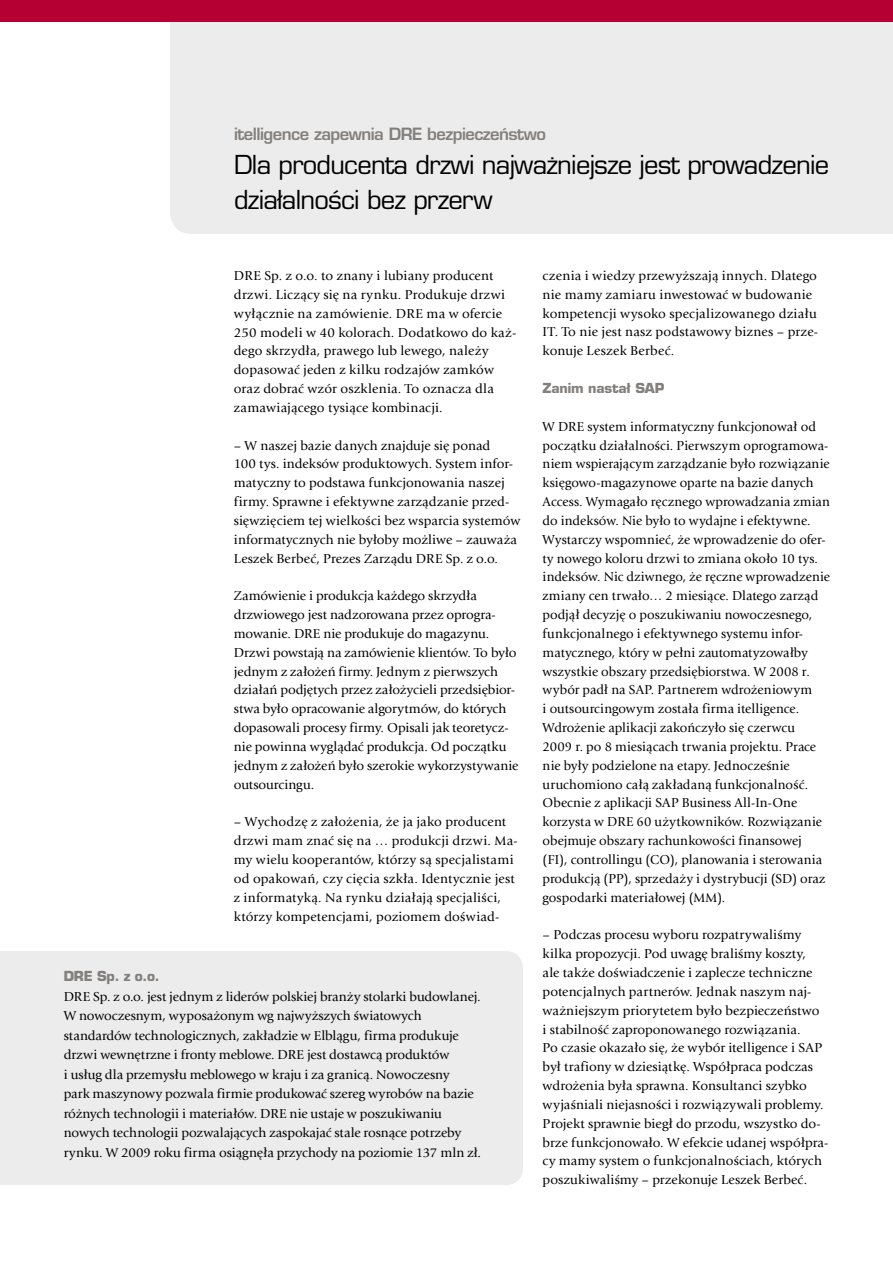
<style>
.page{position:relative;width:893px;height:1263px;background:#fff}
.page>*{position:absolute;margin:0;border:0;box-sizing:border-box;transform-origin:0 0}
.t1{font:500 25.5px/34.5px "Eurostile LTCE";letter-spacing:-.03em;color:#000}
.t2{font:600 16.5px "Eurostile LTCE";letter-spacing:-.03em;color:#837f7c}
.t3{font:13.5px/18.9px "Giovanni LTCE";letter-spacing:.005em;color:#000}
.t4{font:700 13.5px "Eurostile LTCE";letter-spacing:-.01em;color:#837f7c}
</style>
<div class="page">
<div style="left:170px;top:21px;width:723px;height:213px;background:#ececed"></div>
<div style="left:0;top:0;width:893px;height:21px;background:#b50034"></div>
<div style="left:0;top:951px;width:523px;height:234px;background:#ececed"></div>
<p class="t2" style="left:234px;top:123px;width:313px">itelligence zapewnia DRE bezpieczeństwo</p>
<h1 class="t1" style="left:234px;top:148px;width:597px">Dla producenta drzwi najważniejsze jest prowadzenie działalności bez przerw</h1>
<p class="t3" style="left:234px;top:266px;width:284px">DRE Sp. z o.o. to znany i lubiany producent drzwi. Liczący się na rynku. Produkuje drzwi wyłącznie na zamówienie. DRE ma w ofercie 250 modeli w 40 kolorach. Dodatkowo do każ&shy;dego skrzydła, prawego lub lewego, należy dopasować jeden z kilku rodzajów zamków oraz dobrać wzór oszklenia. To oznacza dla zamawiającego tysiące kombinacji.</p>
<p class="t3" style="left:234px;top:436px;width:288px">– W naszej bazie danych znajduje się ponad<br>100 tys. indeksów produktowych. System infor&shy;matyczny to podstawa funkcjonowania naszej firmy. Sprawne i efektywne zarządzanie przed&shy;sięwzięciem tej wielkości bez wsparcia systemów informatycznych nie byłoby możliwe – zauważa Leszek Berbeć, Prezes Zarządu DRE Sp. z o.o.</p>
<p class="t3" style="left:234px;top:586px;width:286px">Zamówienie i produkcja każdego skrzydła drzwiowego jest nadzorowana przez oprogra&shy;mowanie. DRE nie produkuje do magazynu.<br>Drzwi powstają na zamówienie klientów. To było jednym z założeń firmy. Jednym z pierwszych działań podjętych przez założycieli przedsiębior&shy;stwa było opracowanie algorytmów, do których dopasowali procesy firmy. Opisali jak teoretycz&shy;nie powinna wyglądać produkcja. Od początku jednym z założeń było szerokie wykorzystywanie outsourcingu.</p>
<p class="t3" style="left:234px;top:812px;width:285px">– Wychodzę z założenia, że ja jako producent drzwi mam znać się na … produkcji drzwi. Ma&shy;my wielu kooperantów, którzy są specjalistami od opakowań, czy cięcia szkła. Identycznie jest z informatyką. Na rynku działają specjaliści, którzy kompetencjami, poziomem doświad-</p>
<p class="t4" style="left:64px;top:968px;width:97px">DRE Sp. z o.o.</p>
<p class="t3" style="left:64px;top:987px;width:419px;line-height:19.5px">DRE Sp. z o.o. jest jednym z liderów polskiej branży stolarki budowlanej.<br>W nowoczesnym, wyposażonym wg najwyższych światowych standardów technologicznych, zakładzie w Elblągu, firma produkuje drzwi wewnętrzne i fronty meblowe. DRE jest dostawcą produktów<br>i usług dla przemysłu meblowego w kraju i za granicą. Nowoczesny<br>park maszynowy pozwala firmie produkować szereg wyrobów na bazie różnych technologii i materiałów. DRE nie ustaje w poszukiwaniu nowych technologii pozwalających zaspokajać stale rosnące potrzeby rynku. W 2009 roku firma osiągnęła przychody na poziomie 137 mln zł.</p>
<p class="t3" style="left:543px;top:266px;width:277px">czenia i wiedzy przewyższają innych. Dlatego nie mamy zamiaru inwestować w budowanie kompetencji wysoko specjalizowanego działu IT. To nie jest nasz podstawowy biznes – prze&shy;konuje Leszek Berbeć.</p>
<p class="t4" style="left:543px;top:380px;width:123px">Zanim nastał SAP</p>
<p class="t3" style="left:543px;top:417px;width:289px">W DRE system informatyczny funkcjonował od początku działalności. Pierwszym oprogramowa&shy;niem wspierającym zarządzanie było rozwiązanie księgowo-magazynowe oparte na bazie danych Access. Wymagało ręcznego wprowadzania zmian do indeksów. Nie było to wydajne i efektywne.<br>Wystarczy wspomnieć, że wprowadzenie do ofer&shy;ty nowego koloru drzwi to zmiana około 10 tys. indeksów. Nic dziwnego, że ręczne wprowadzenie zmiany cen trwało… 2 miesiące. Dlatego zarząd podjął decyzję o poszukiwaniu nowoczesnego, funkcjonalnego i efektywnego systemu infor&shy;matycznego, który w pełni zautomatyzowałby wszystkie obszary przedsiębiorstwa. W 2008 r. wybór padł na SAP. Partnerem wdrożeniowym<br>i outsourcingowym została firma itelligence.<br>Wdrożenie aplikacji zakończyło się czerwcu<br>2009 r. po 8 miesiącach trwania projektu. Prace nie były podzielone na etapy. Jednocześnie uruchomiono całą zakładaną funkcjonalność.<br>Obecnie z aplikacji SAP Business All-In-One korzysta w DRE 60 użytkowników. Rozwiązanie obejmuje obszary rachunkowości finansowej (FI), controllingu (CO), planowania i sterowania produkcją (PP), sprzedaży i dystrybucji (SD) oraz gospodarki materiałowej (MM).</p>
<p class="t3" style="left:543px;top:925px;width:287px">– Podczas procesu wyboru rozpatrywaliśmy kilka propozycji. Pod uwagę braliśmy koszty,<br>ale także doświadczenie i zaplecze techniczne potencjalnych partnerów. Jednak naszym naj&shy;ważniejszym priorytetem było bezpieczeństwo<br>i stabilność zaproponowanego rozwiązania.<br>Po czasie okazało się, że wybór itelligence i SAP był trafiony w dziesiątkę. Współpraca podczas wdrożenia była sprawna. Konsultanci szybko wyjaśniali niejasności i rozwiązywali problemy.<br>Projekt sprawnie biegł do przodu, wszystko do&shy;brze funkcjonowało. W efekcie udanej współpra&shy;cy mamy system o funkcjonalnościach, których poszukiwaliśmy – przekonuje Leszek Berbeć.</p>
</div>
